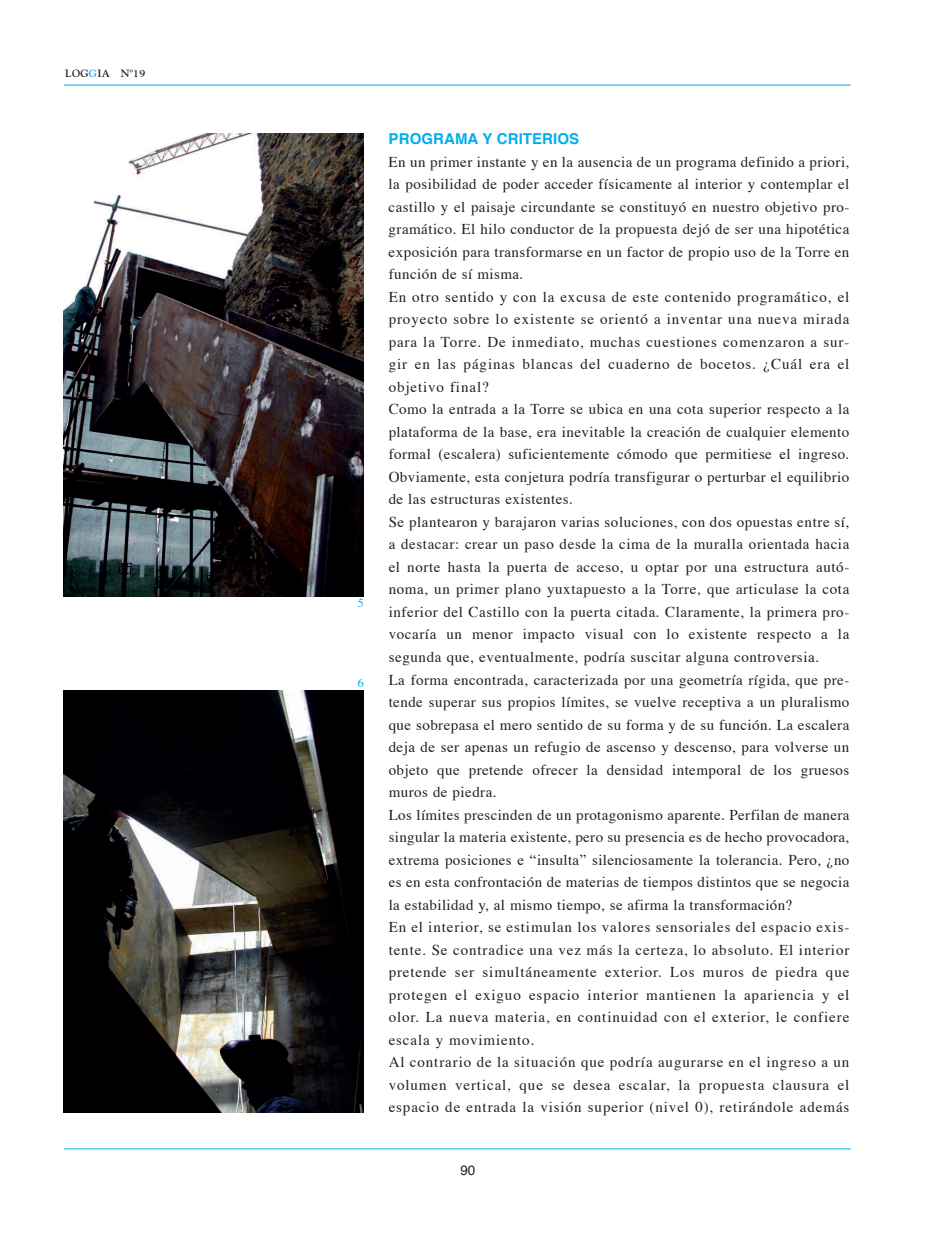
<style>
.page{position:relative;width:936px;height:1234px;background:#fff}
.page>*{position:absolute;margin:0;border:0;box-sizing:border-box;transform-origin:0 0}
.t1{font:15px/22.5px "Times";letter-spacing:.03em;color:#231f20}
.t2{font:700 15px "Helvetica";letter-spacing:.005em;color:#00aeef}
.t3{font:13.5px "Helvetica";color:#231f20}
.t4{font:12px "Times";color:#00aeef}
.t5{font:700 10.5px "Goudy";letter-spacing:.03em;color:#231f20}
.s1{color:#00aeef}
</style>
<div class="page">
<hr style="left:64px;top:1148px;width:786px;height:1px;background:#00aeef">
<hr style="left:64px;top:85px;width:786px;height:1px;background:#00aeef">
<img style="left:64px;top:133px;width:300px;height:463px">
<img style="left:64px;top:690px;width:300px;height:421px">
<p class="t5" style="left:65px;top:67px;width:81px">LOG<span class="s1">G</span>IA Nº19</p>
<p class="t4" style="left:358px;top:598px;width:7px">5</p>
<p class="t4" style="left:357px;top:677px;width:7px">6</p>
<p class="t2" style="left:388px;top:132px;width:192px">PROGRAMA Y CRITERIOS</p>
<p class="t1" style="left:388px;top:151px;width:462px">En un primer instante y en la ausencia de un programa definido a priori, la posibilidad de poder acceder físicamente al interior y contemplar el castillo y el paisaje circundante se constituyó en nuestro objetivo pro&shy;gramático. El hilo conductor de la propuesta dejó de ser una hipotética exposición para transformarse en un factor de propio uso de la Torre en función de sí misma.<br>En otro sentido y con la excusa de este contenido programático, el proyecto sobre lo existente se orientó a inventar una nueva mirada para la Torre. De inmediato, muchas cuestiones comenzaron a sur&shy;gir en las páginas blancas del cuaderno de bocetos. ¿Cuál era el objetivo final?<br>Como la entrada a la Torre se ubica en una cota superior respecto a la plataforma de la base, era inevitable la creación de cualquier elemento formal (escalera) suficientemente cómodo que permitiese el ingreso.<br>Obviamente, esta conjetura podría transfigurar o perturbar el equilibrio de las estructuras existentes.<br>Se plantearon y barajaron varias soluciones, con dos opuestas entre sí, a destacar: crear un paso desde la cima de la muralla orientada hacia el norte hasta la puerta de acceso, u optar por una estructura autó&shy;noma, un primer plano yuxtapuesto a la Torre, que articulase la cota inferior del Castillo con la puerta citada. Claramente, la primera pro&shy;vocaría un menor impacto visual con lo existente respecto a la segunda que, eventualmente, podría suscitar alguna controversia.<br>La forma encontrada, caracterizada por una geometría rígida, que pre&shy;tende superar sus propios límites, se vuelve receptiva a un pluralismo que sobrepasa el mero sentido de su forma y de su función. La escalera deja de ser apenas un refugio de ascenso y descenso, para volverse un objeto que pretende ofrecer la densidad intemporal de los gruesos muros de piedra.<br>Los límites prescinden de un protagonismo aparente. Perfilan de manera singular la materia existente, pero su presencia es de hecho provocadora, extrema posiciones e “insulta” silenciosamente la tolerancia. Pero, ¿no es en esta confrontación de materias de tiempos distintos que se negocia la estabilidad y, al mismo tiempo, se afirma la transformación?<br>En el interior, se estimulan los valores sensoriales del espacio exis&shy;tente. Se contradice una vez más la certeza, lo absoluto. El interior pretende ser simultáneamente exterior. Los muros de piedra que protegen el exiguo espacio interior mantienen la apariencia y el olor. La nueva materia, en continuidad con el exterior, le confiere escala y movimiento.<br>Al contrario de la situación que podría augurarse en el ingreso a un volumen vertical, que se desea escalar, la propuesta clausura el espacio de entrada la visión superior (nivel 0), retirándole además</p>
<p class="t3" style="left:460px;top:1163px;width:17px">90</p>
</div>
